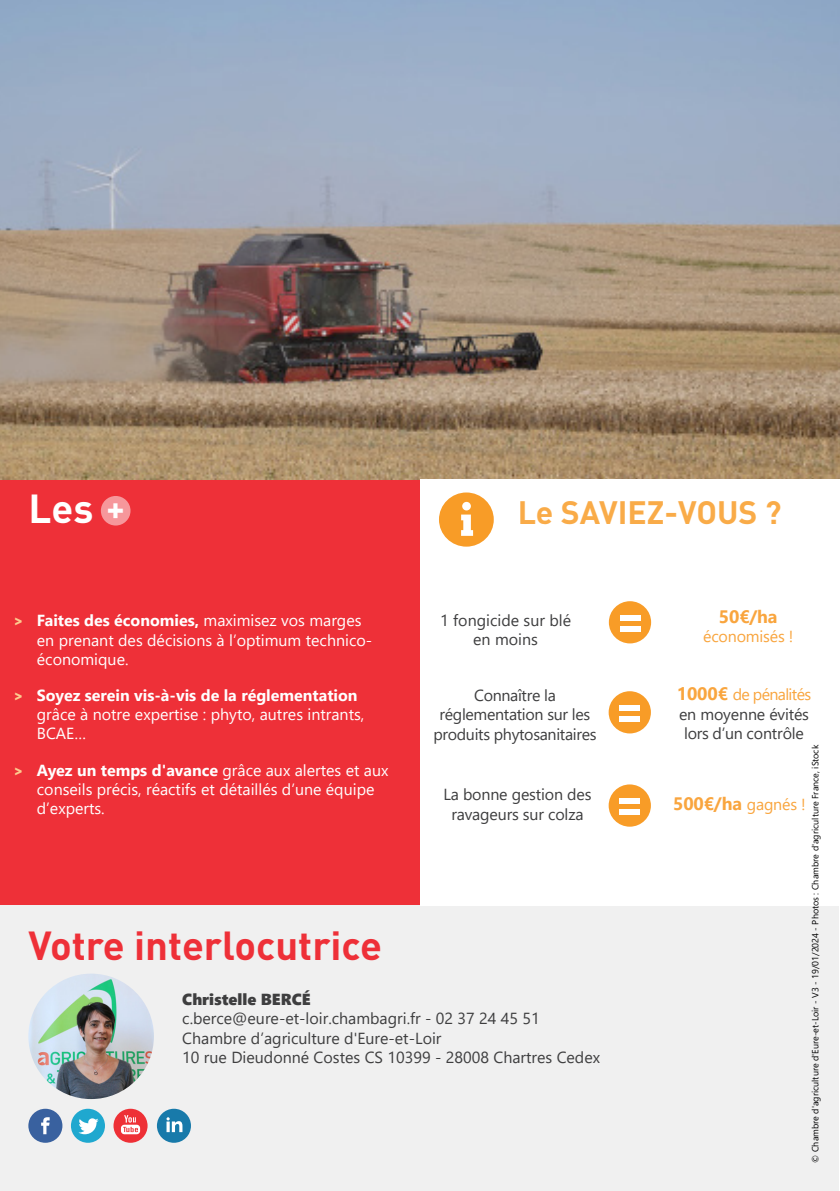
<style>
.page{position:relative;width:840px;height:1191px;background:#fff}
.page>*{position:absolute;margin:0;border:0;box-sizing:border-box;transform-origin:0 0}
.t1{font:700 40px "DIN Pro";color:#ee3038}
.t2{font:700 40px "DIN Pro";color:#fff}
.t3{font:700 33.4px "DIN Pro";color:#fff}
.t4{font:700 32px "DIN Pro";color:#f89c27}
.t5{font:700 18px "Segoe UI";letter-spacing:-.01em;color:#f9a53e}
.t6{font:16px/19.2px "Segoe UI";letter-spacing:-.01em;color:#3e3e3f;text-align:center}
.t7{font:16px/19.2px "Segoe UI";color:#fff}
.t8{font:16px "Segoe UI Black";color:#3e3e3f}
.t9{font:16px "Segoe UI";letter-spacing:-.01em;color:#f9a53e}
.t10{font:9px "Segoe UI";color:#000001}
.s1{font-family:"DIN Pro";font-weight:700;color:#fdcb8f}
.s2{font-weight:700}
.s3{font-weight:700;font-size:18px;color:#f9a53e}
.s4{color:#f9a53e}
.s5{font-weight:400;font-size:16px}
</style>
<div class="page">
<div style="left:0;top:903px;width:837px;height:288px;background:#f0f0f0"></div>
<div style="left:0;top:465px;width:839px;height:439px;background:#ee3038"></div>
<div style="left:113px;top:1108px;width:34px;height:34px;background:#ee3036;border-radius:50%"></div>
<svg style="left:121px;top:1115px;width:19px;height:19px"></svg>
<div style="left:71px;top:1108px;width:34px;height:34px;background:#1fa8cf;border-radius:50%"></div>
<svg style="left:78px;top:1118px;width:21px;height:16px"></svg>
<div style="left:157px;top:1108px;width:34px;height:34px;background:#187aaa;border-radius:50%"></div>
<svg style="left:166px;top:1117px;width:16px;height:15px"></svg>
<div style="left:28px;top:1108px;width:34px;height:34px;background:#39619f;border-radius:50%"></div>
<svg style="left:41px;top:1117px;width:9px;height:17px"></svg>
<div style="left:101px;top:496px;width:29px;height:29px;background:#f6979b;border-radius:50%"></div>
<img style="left:0;top:0;width:839px;height:479px">
<div style="left:420px;top:479px;width:419px;height:427px;background:#fff"></div>
<div style="left:608px;top:601px;width:42px;height:42px;background:#f89c27;border-radius:50%"></div>
<div style="left:619px;top:615px;width:21px;height:6px;background:#fff"></div>
<div style="left:619px;top:625px;width:21px;height:6px;background:#fff"></div>
<div style="left:608px;top:691px;width:42px;height:42px;background:#f89c27;border-radius:50%"></div>
<div style="left:619px;top:705px;width:20px;height:6px;background:#fff"></div>
<div style="left:619px;top:715px;width:20px;height:6px;background:#fff"></div>
<div style="left:608px;top:784px;width:42px;height:42px;background:#f89c27;border-radius:50%"></div>
<div style="left:619px;top:798px;width:20px;height:6px;background:#fff"></div>
<div style="left:619px;top:809px;width:20px;height:6px;background:#fff"></div>
<svg style="left:439px;top:492px;width:54px;height:54px"></svg>
<img style="left:28px;top:973px;width:126px;height:126px;border-radius:63px">
<p class="t2" style="left:28px;top:481px;width:66px">Les</p>
<p class="t3" style="left:106px;top:486px;width:20px">+</p>
<h3 class="t4" style="left:517px;top:490px;width:265px">Le SAVIEZ-VOUS ?</h3>
<p class="t6" style="left:440px;top:609px;width:132px">1 fongicide sur blé en moins</p>
<p class="t5" style="left:718px;top:599px;width:60px">50€/ha</p>
<p class="t7" style="left:37px;top:609px;width:336px;text-indent:-23px"><span class="s1">&gt;</span> <span class="s2">Faites des économies,</span> maximisez vos marges en prenant des décisions à l’optimum technico&shy;économique.</p>
<p class="t7" style="left:37px;top:684px;width:329px;text-indent:-23px"><span class="s1">&gt;</span> <span class="s2">Soyez serein vis-à-vis de la réglementation </span>grâce à notre expertise : phyto, autres intrants,<br>BCAE…</p>
<p class="t7" style="left:37px;top:759px;width:353px;text-indent:-23px"><span class="s1">&gt;</span> <span class="s2">Ayez un temps d'avance</span> grâce aux alertes et aux conseils précis, réactifs et détaillés d’une équipe d’experts.</p>
<p class="t9" style="left:702px;top:621px;width:92px">économisés !</p>
<p class="t6" style="left:676px;top:683px;width:136px;text-align:left"><span class="s3">1000€</span> <span class="s4">de pénalités </span>en moyenne évités</p>
<p class="t6" style="left:683px;top:722px;width:121px">lors d’un contrôle</p>
<p class="t6" style="left:474px;top:684px;width:83px">Connaître la</p>
<p class="t6" style="left:433px;top:703px;width:164px">réglementation sur les produits phytosanitaires</p>
<p class="t10" style="left:806px;top:1162px;width:419px;rotate:-90deg">© Chambre d'agriculture d'Eure-et-Loir - V3 - 19/01/2024 - Photos : Chambre d'agriculture France, iStock</p>
<p class="t6" style="left:443px;top:783px;width:149px">La bonne gestion des ravageurs sur colza</p>
<p class="t5" style="left:672px;top:787px;width:134px">500€/ha <span class="s5">gagnés !</span></p>
<p class="t1" style="left:28px;top:918px;width:355px">Votre interlocutrice</p>
<p class="t8" style="left:182px;top:987px;width:130px">Christelle BERCÉ</p>
<p class="t6" style="left:182px;top:1007px;width:359px">c.berce@eure-et-loir.chambagri.fr - 02 37 24 45 51</p>
<p class="t6" style="left:182px;top:1026px;width:260px">Chambre d’agriculture d'Eure-et-Loir</p>
<p class="t6" style="left:182px;top:1046px;width:419px">10 rue Dieudonné Costes CS 10399 - 28008 Chartres Cedex</p>
</div>
